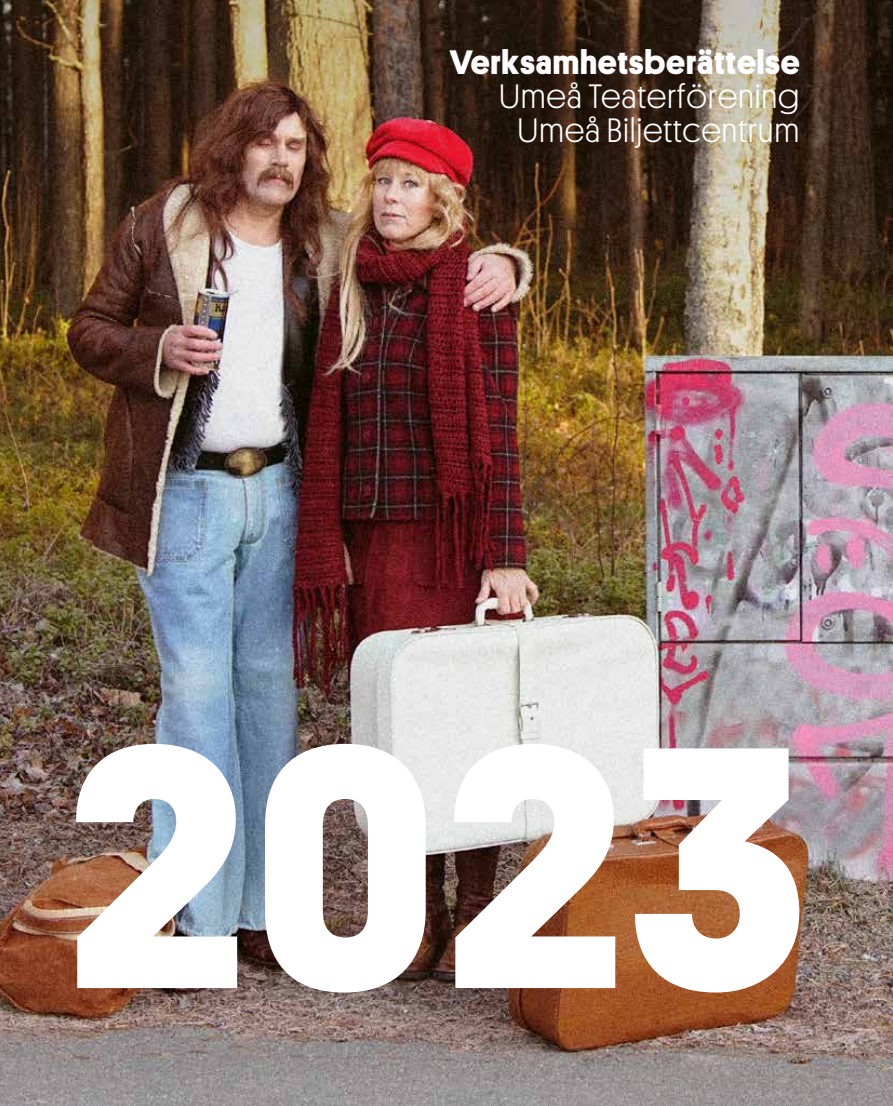
<style>
.page{position:relative;width:893px;height:1106px;background:#fff}
.page>*{position:absolute;margin:0;border:0;box-sizing:border-box;transform-origin:0 0}
.t1{font:700 346.2px "Stage Sans";color:#fff}
.t2{font:300 34.05px/34px "Stage Sans";letter-spacing:.025em;color:#fff;text-align:center}
.t3{font:700 34.05px "Stage Sans";letter-spacing:.02em;color:#fff}
</style>
<div class="page">
<img style="left:0;top:0;width:893px;height:1106px">
<p class="t3" style="left:450px;top:37px;width:351px">Verksamhetsberättelse</p>
<p class="t2" style="left:499px;top:77px;width:302px">Umeå Teaterförening<br>Umeå Biljettcentrum</p>
<h1 class="t1" style="left:68px;top:614px;width:741px">2023</h1>
</div>
